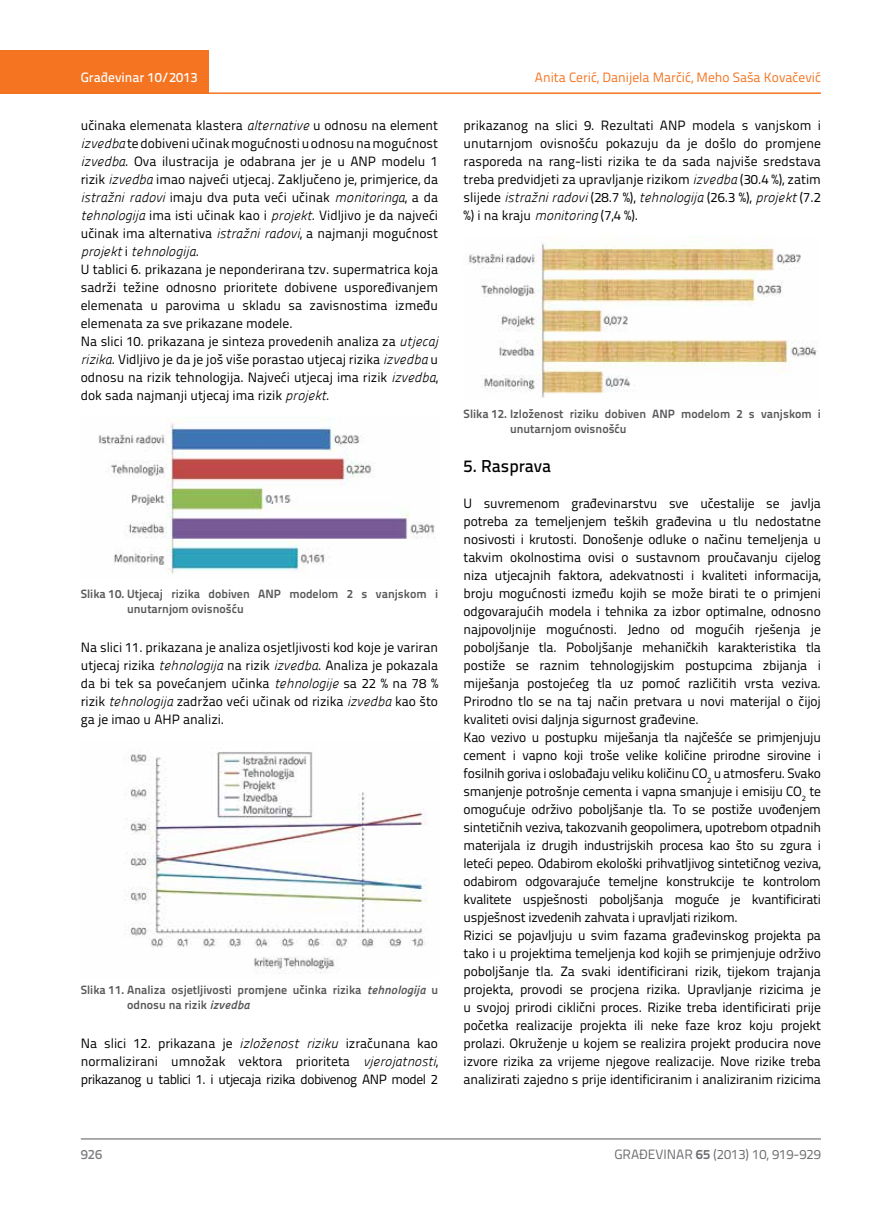
<style>
.page{position:relative;width:872px;height:1212px;background:#fff}
.page>*{position:absolute;margin:0;border:0;box-sizing:border-box;transform-origin:0 0}
.t1{font:500 17.25px "Titillium Text 22 L";color:#000}
.t2{font:13.5px/18px "Titillium Text 22 L";letter-spacing:-.01em;color:#000;text-align:justify}
.t3{font:italic 13.5px "Panefresco 250 wt";color:#000}
.t4{font:13.5px "Titillium Text 22 L";color:#f47421}
.t5{font:13.5px "Titillium Text 22 L";color:#6d6e71}
.t6{font:500 13.5px "Titillium Text 22 L";color:#fff}
.t7{font:500 13.5px "Titillium Text 22 L";color:#797a7d}
.t8{font:700 12px/15px "Titillium Text 22 L";color:#58595b}
.s1{font-family:"Panefresco 250 wt";font-style:italic}
.s2{font-family:"Titillium Text 22 L";font-style:normal}
.s3{font-family:"Panefresco 800 wt";font-weight:400;font-style:italic}
.s4{font-weight:700}
</style>
<div class="page">
<div style="left:0;top:50px;width:208px;height:44px;background:#f47421"></div>
<hr style="left:0;top:92px;width:821px;height:2px;background:#f47421">
<hr style="left:81px;top:1139px;width:740px;height:1px;background:#58595b">
<img style="left:97px;top:419px;width:338px;height:155px">
<img style="left:130px;top:752px;width:297px;height:222px">
<img style="left:469px;top:236px;width:349px;height:162px">
<p class="t6" style="left:81px;top:67px;width:118px">Građevinar 10/2013</p>
<p class="t2" style="left:81px;top:115px;width:359px">učinaka elemenata klastera <span class="s1">alternative</span> u odnosu na element <span class="s1">izvedba</span> te dobiveni učinak mogućnosti u odnosu na mogućnost <span class="s1">izvedba</span>. Ova ilustracija je odabrana jer je u ANP modelu 1 rizik <span class="s1">izvedba</span> imao najveći utjecaj. Zaključeno je, primjerice, da <span class="s1">istražni radovi</span> imaju dva puta veći učinak <span class="s1">monitoringa</span>, a da <span class="s1">tehnologija</span> ima isti učinak kao i <span class="s1">projekt</span>. Vidljivo je da najveći učinak ima alternativa <span class="s1">istražni radovi</span>, a najmanji mogućnost</p>
<p class="t3" style="left:81px;top:241px;width:120px">projekt <span class="s2">i</span> tehnologija<span class="s2">.</span></p>
<p class="t2" style="left:81px;top:259px;width:359px;text-align:left">U tablici 6. prikazana je neponderirana tzv. supermatrica koja sadrži težine odnosno prioritete dobivene uspoređivanjem elemenata u parovima u skladu sa zavisnostima između elemenata za sve prikazane modele.<br>Na slici 10. prikazana je sinteza provedenih analiza za <span class="s1">utjecaj rizika</span>. Vidljivo je da je još više porastao utjecaj rizika <span class="s1">izvedba</span> u odnosu na rizik tehnologija. Najveći utjecaj ima rizik <span class="s1">izvedba</span>, dok sada najmanji utjecaj ima rizik <span class="s1">projekt</span>.</p>
<p class="t8" style="left:127px;top:585px;width:312px;text-indent:-46px">Slika 10. Utjecaj rizika dobiven ANP modelom 2 s vanjskom i unutarnjom ovisnošću</p>
<p class="t2" style="left:81px;top:637px;width:359px">Na slici 11. prikazana je analiza osjetljivosti kod koje je variran utjecaj rizika <span class="s1">tehnologija</span> na rizik <span class="s1">izvedba</span>. Analiza je pokazala da bi tek sa povećanjem učinka <span class="s1">tehnologije</span> sa 22 % na 78 % rizik <span class="s1">tehnologija</span> zadržao veći učinak od rizika <span class="s1">izvedba</span> kao što ga je imao u AHP analizi.</p>
<p class="t8" style="left:127px;top:982px;width:312px;text-indent:-46px">Slika 11. Analiza osjetljivosti promjene učinka rizika <span class="s3">tehnologija</span> u odnosu na rizik <span class="s3">izvedba</span></p>
<p class="t2" style="left:81px;top:1034px;width:359px">Na slici 12. prikazana je <span class="s1">izloženost riziku</span> izračunana kao normalizirani umnožak vektora prioriteta <span class="s1">vjerojatnosti</span>, prikazanog u tablici 1. i utjecaja rizika dobivenog ANP model 2</p>
<p class="t4" style="left:535px;top:68px;width:287px">Anita Cerić, Danijela Marčić, Meho Saša Kovačević</p>
<p class="t2" style="left:463px;top:115px;width:359px">prikazanog na slici 9. Rezultati ANP modela s vanjskom i unutarnjom ovisnošću pokazuju da je došlo do promjene rasporeda na rang-listi rizika te da sada najviše sredstava treba predvidjeti za upravljanje rizikom <span class="s1">izvedba</span> (30.4 %), zatim</p>
<p class="t3" style="left:463px;top:187px;width:359px"><span class="s2">slijede</span> istražni radovi <span class="s2">(28.7 %),</span> tehnologija <span class="s2">(26.3 %),</span> projekt <span class="s2">(7.2</span></p>
<p class="t2" style="left:463px;top:205px;width:176px">%) i na kraju <span class="s1">monitoring</span> (7,4 %).</p>
<p class="t8" style="left:510px;top:405px;width:312px;text-indent:-46px">Slika 12. Izloženost riziku dobiven ANP modelom 2 s vanjskom i unutarnjom ovisnošću</p>
<p class="t1" style="left:463px;top:453px;width:89px">5. Rasprava</p>
<p class="t2" style="left:463px;top:493px;width:359px;text-align:left">U suvremenom građevinarstvu sve učestalije se javlja potreba za temeljenjem teških građevina u tlu nedostatne nosivosti i krutosti. Donošenje odluke o načinu temeljenja u takvim okolnostima ovisi o sustavnom proučavanju cijelog niza utjecajnih faktora, adekvatnosti i kvaliteti informacija, broju mogućnosti između kojih se može birati te o primjeni odgovarajućih modela i tehnika za izbor optimalne, odnosno najpovoljnije mogućnosti. Jedno od mogućih rješenja je poboljšanje tla. Poboljšanje mehaničkih karakteristika tla postiže se raznim tehnologijskim postupcima zbijanja i miješanja postojećeg tla uz pomoć različitih vrsta veziva.<br>Prirodno tlo se na taj način pretvara u novi materijal o čijoj kvaliteti ovisi daljnja sigurnost građevine.<br>Kao vezivo u postupku miješanja tla najčešće se primjenjuju cement i vapno koji troše velike količine prirodne sirovine i fosilnih goriva i oslobađaju veliku količinu CO<sub>2</sub> u atmosferu. Svako smanjenje potrošnje cementa i vapna smanjuje i emisiju CO<sub>2</sub> te omogućuje održivo poboljšanje tla. To se postiže uvođenjem sintetičnih veziva, takozvanih geopolimera, upotrebom otpadnih materijala iz drugih industrijskih procesa kao što su zgura i leteći pepeo. Odabirom ekološki prihvatljivog sintetičnog veziva, odabirom odgovarajuće temeljne konstrukcije te kontrolom kvalitete uspješnosti poboljšanja moguće je kvantificirati uspješnost izvedenih zahvata i upravljati rizikom.<br>Rizici se pojavljuju u svim fazama građevinskog projekta pa tako i u projektima temeljenja kod kojih se primjenjuje održivo poboljšanje tla. Za svaki identificirani rizik, tijekom trajanja projekta, provodi se procjena rizika. Upravljanje rizicima je u svojoj prirodi ciklični proces. Rizike treba identificirati prije početka realizacije projekta ili neke faze kroz koju projekt prolazi. Okruženje u kojem se realizira projekt producira nove izvore rizika za vrijeme njegove realizacije. Nove rizike treba analizirati zajedno s prije identificiranim i analiziranim rizicima</p>
<p class="t7" style="left:81px;top:1144px;width:23px">926</p>
<p class="t5" style="left:614px;top:1144px;width:208px">GRAĐEVINAR <span class="s4">65</span> (2013) 10, 919-929</p>
</div>
